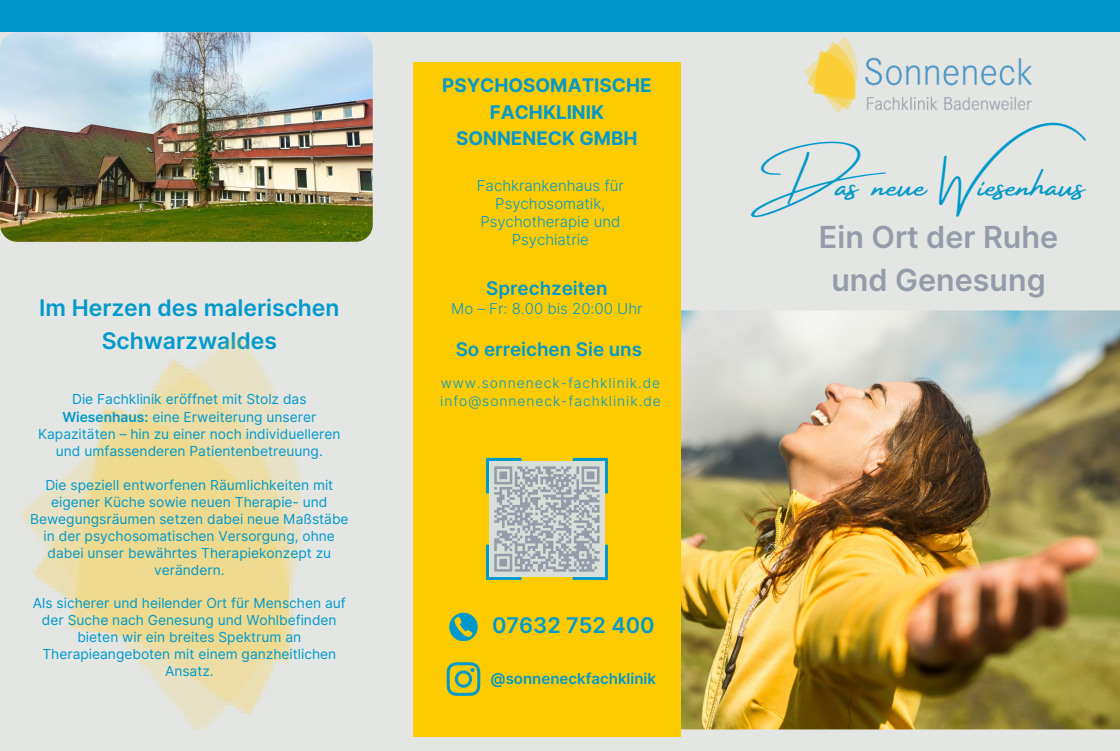
<style>
.page{position:relative;width:1120px;height:751px;background:#fff}
.page>*{position:absolute;margin:0;border:0;box-sizing:border-box;transform-origin:0 0}
.t1{font:40.12px "Amsterdam Four";color:#09c}
.t2{font:600 30.5px/42.4px "Inter";color:#949ca9;text-align:center}
.t3{font:600 22.88px/32.9px "Inter";color:#09c;text-align:center}
.t4{font:600 21.62px "Inter";color:#09c}
.t5{font:700 18.75px/26.4px "Inter";color:#09c;text-align:center}
.t6{font:600 18.75px "Inter";color:#09c}
.t7{font:300 15px/17.9px "Inter";color:#09c;text-align:center}
.t8{font:600 15px "Inter";color:#09c}
.t9{font:13.75px/16.9px "Inter";color:#09c;text-align:center}
.t10{font:300 13.75px "Inter";letter-spacing:.07em;color:#09c}
.s1{font-weight:600}
</style>
<div class="page">
<div style="left:0;top:0;width:1119px;height:751px;background:#e4e6e3"></div>
<img style="left:681px;top:310px;width:438px;height:419px">
<img style="left:0;top:32px;width:373px;height:210px;border-radius:17px">
<div style="left:413px;top:62px;width:268px;height:675px;background:#fecb00"></div>
<div style="left:0;top:0;width:1119px;height:32px;background:#09c"></div>
<img style="left:804px;top:37px;width:228px;height:76px">
<svg style="left:449px;top:613px;width:28px;height:28px"></svg>
<img style="left:18px;top:333px;width:283px;height:396px">
<svg style="left:446px;top:662px;width:34px;height:34px"></svg>
<svg style="left:486px;top:458px;width:122px;height:122px;background:#b3bfbb"></svg>
<p class="t3" style="left:39px;top:292px;width:302px">Im Herzen des malerischen<br>Schwarzwaldes</p>
<h2 class="t9" style="left:38px;top:391px;width:304px;line-height:17.2px">Die Fachklinik eröffnet mit Stolz das <span class="s1">Wiesenhaus:</span> eine Erweiterung unserer Kapazitäten – hin zu einer noch individuelleren und umfassenderen Patientenbetreuung.</h2>
<h5 class="t9" style="left:30px;top:476px;width:320px">Die speziell entworfenen Räumlichkeiten mit eigener Küche sowie neuen Therapie- und Bewegungsräumen setzen dabei neue Maßstäbe in der psychosomatischen Versorgung, ohne dabei unser bewährtes Therapiekonzept zu verändern.</h5>
<p class="t9" style="left:33px;top:595px;width:314px">Als sicherer und heilender Ort für Menschen auf der Suche nach Genesung und Wohlbefinden bieten wir ein breites Spektrum an Therapieangeboten mit einem ganzheitlichen Ansatz.</p>
<p class="t5" style="left:442px;top:72px;width:211px">PSYCHOSOMATISCHE<br>FACHKLINIK<br>SONNENECK GMBH</p>
<p class="t7" style="left:477px;top:177px;width:148px">Fachkrankenhaus für<br>Psychosomatik,</p>
<p class="t7" style="left:480px;top:213px;width:141px">Psychotherapie und<br>Psychiatrie</p>
<h3 class="t6" style="left:486px;top:277px;width:123px">Sprechzeiten</h3>
<p class="t7" style="left:451px;top:300px;width:193px">Mo – Fr: 8.00 bis 20:00 Uhr</p>
<h1 class="t6" style="left:455px;top:338px;width:188px">So erreichen Sie uns</h1>
<p class="t10" style="left:441px;top:375px;width:221px">www.sonneneck-fachklinik.de</p>
<p class="t10" style="left:440px;top:393px;width:222px">info@sonneneck-fachklinik.de</p>
<p class="t4" style="left:492px;top:612px;width:164px">07632 752 400</p>
<p class="t8" style="left:490px;top:670px;width:167px">@sonneneckfachklinik</p>
<h4 class="t1" style="left:750px;top:162px;width:339px">Das neue Wiesenhaus</h4>
<p class="t2" style="left:818px;top:216px;width:241px">Ein Ort der Ruhe und Genesung</p>
</div>
